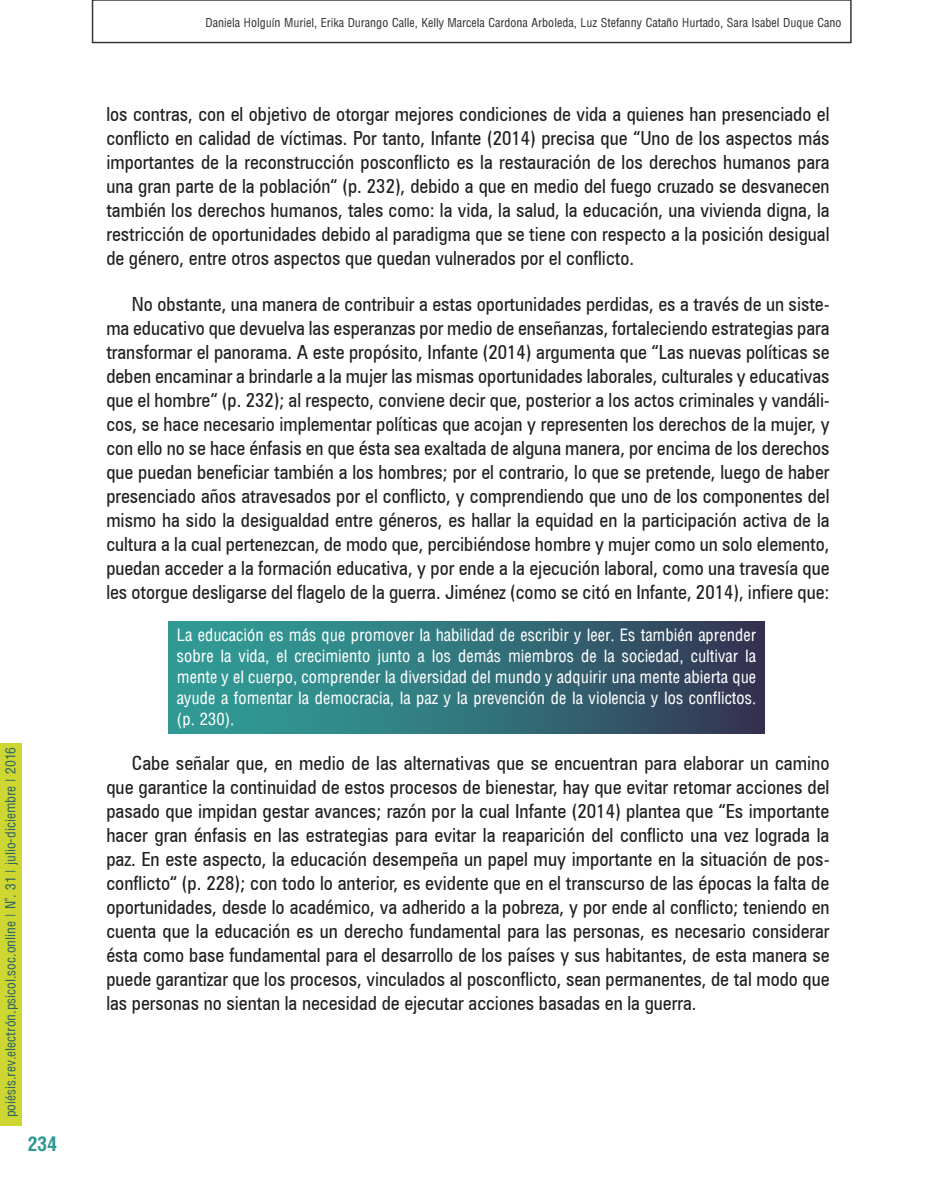
<style>
.page{position:relative;width:936px;height:1191px;background:#fff}
.page>*{position:absolute;margin:0;border:0;box-sizing:border-box;transform-origin:0 0}
.t1{font:condensed 19.5px/24px "Zurich BT";color:#231f20;text-align:justify}
.t2{font:700 condensed 19.5px "Arena";color:#319994}
.t3{font:16.5px/21px "Arena Condensed";color:#fff;text-align:justify}
.t4{font:13.5px "Arena Condensed";color:#306662}
.t5{font:12px "Arena Condensed";color:#373737}
</style>
<div class="page">
<div style="left:0;top:743px;width:21px;height:383px;background:#ced732"></div>
<div style="left:92px;top:0;width:759px;height:43px;border:2px solid #373737"></div>
<div style="left:168px;top:621px;width:596px;height:112px;background:linear-gradient(to right,#30a79d,#343a56)"></div>
<p class="t4" style="left:3px;top:1117px;width:372px;rotate:-90deg">poiésis.rev.electrón.psicol.soc.online | N°. 31 | julio-diciembre | 2016</p>
<p class="t2" style="left:28px;top:1132px;width:31px">234</p>
<p class="t5" style="left:205px;top:16px;width:637px">Daniela Holguín Muriel, Erika Durango Calle, Kelly Marcela Cardona Arboleda, Luz Stefanny Cataño Hurtado, Sara Isabel Duque Cano</p>
<p class="t1" style="left:106px;top:102px;width:724px">los contras, con el objetivo de otorgar mejores condiciones de vida a quienes han presenciado el conflicto en calidad de víctimas. Por tanto, Infante (2014) precisa que “Uno de los aspectos más importantes de la reconstrucción posconflicto es la restauración de los derechos humanos para una gran parte de la población“ (p. 232), debido a que en medio del fuego cruzado se desvanecen también los derechos humanos, tales como: la vida, la salud, la educación, una vivienda digna, la restricción de oportunidades debido al paradigma que se tiene con respecto a la posición desigual de género, entre otros aspectos que quedan vulnerados por el conflicto.</p>
<p class="t1" style="left:106px;top:291px;width:724px;text-indent:26px">No obstante, una manera de contribuir a estas oportunidades perdidas, es a través de un siste&shy;ma educativo que devuelva las esperanzas por medio de enseñanzas, fortaleciendo estrategias para transformar el panorama. A este propósito, Infante (2014) argumenta que “Las nuevas políticas se deben encaminar a brindarle a la mujer las mismas oportunidades laborales, culturales y educativas que el hombre“ (p. 232); al respecto, conviene decir que, posterior a los actos criminales y vandáli&shy;cos, se hace necesario implementar políticas que acojan y representen los derechos de la mujer, y con ello no se hace énfasis en que ésta sea exaltada de alguna manera, por encima de los derechos que puedan beneficiar también a los hombres; por el contrario, lo que se pretende, luego de haber presenciado años atravesados por el conflicto, y comprendiendo que uno de los componentes del mismo ha sido la desigualdad entre géneros, es hallar la equidad en la participación activa de la cultura a la cual pertenezcan, de modo que, percibiéndose hombre y mujer como un solo elemento, puedan acceder a la formación educativa, y por ende a la ejecución laboral, como una travesía que les otorgue desligarse del flagelo de la guerra. Jiménez (como se citó en Infante, 2014), infiere que:</p>
<p class="t3" style="left:177px;top:624px;width:581px">La educación es más que promover la habilidad de escribir y leer. Es también aprender sobre la vida, el crecimiento junto a los demás miembros de la sociedad, cultivar la mente y el cuerpo, comprender la diversidad del mundo y adquirir una mente abierta que ayude a fomentar la democracia, la paz y la prevención de la violencia y los conflictos. (p. 230).</p>
<p class="t1" style="left:106px;top:751px;width:724px;text-indent:26px">Cabe señalar que, en medio de las alternativas que se encuentran para elaborar un camino que garantice la continuidad de estos procesos de bienestar, hay que evitar retomar acciones del pasado que impidan gestar avances; razón por la cual Infante (2014) plantea que “Es importante hacer gran énfasis en las estrategias para evitar la reaparición del conflicto una vez lograda la paz. En este aspecto, la educación desempeña un papel muy importante en la situación de pos&shy;conflicto“ (p. 228); con todo lo anterior, es evidente que en el transcurso de las épocas la falta de oportunidades, desde lo académico, va adherido a la pobreza, y por ende al conflicto; teniendo en cuenta que la educación es un derecho fundamental para las personas, es necesario considerar ésta como base fundamental para el desarrollo de los países y sus habitantes, de esta manera se puede garantizar que los procesos, vinculados al posconflicto, sean permanentes, de tal modo que las personas no sientan la necesidad de ejecutar acciones basadas en la guerra.</p>
</div>
